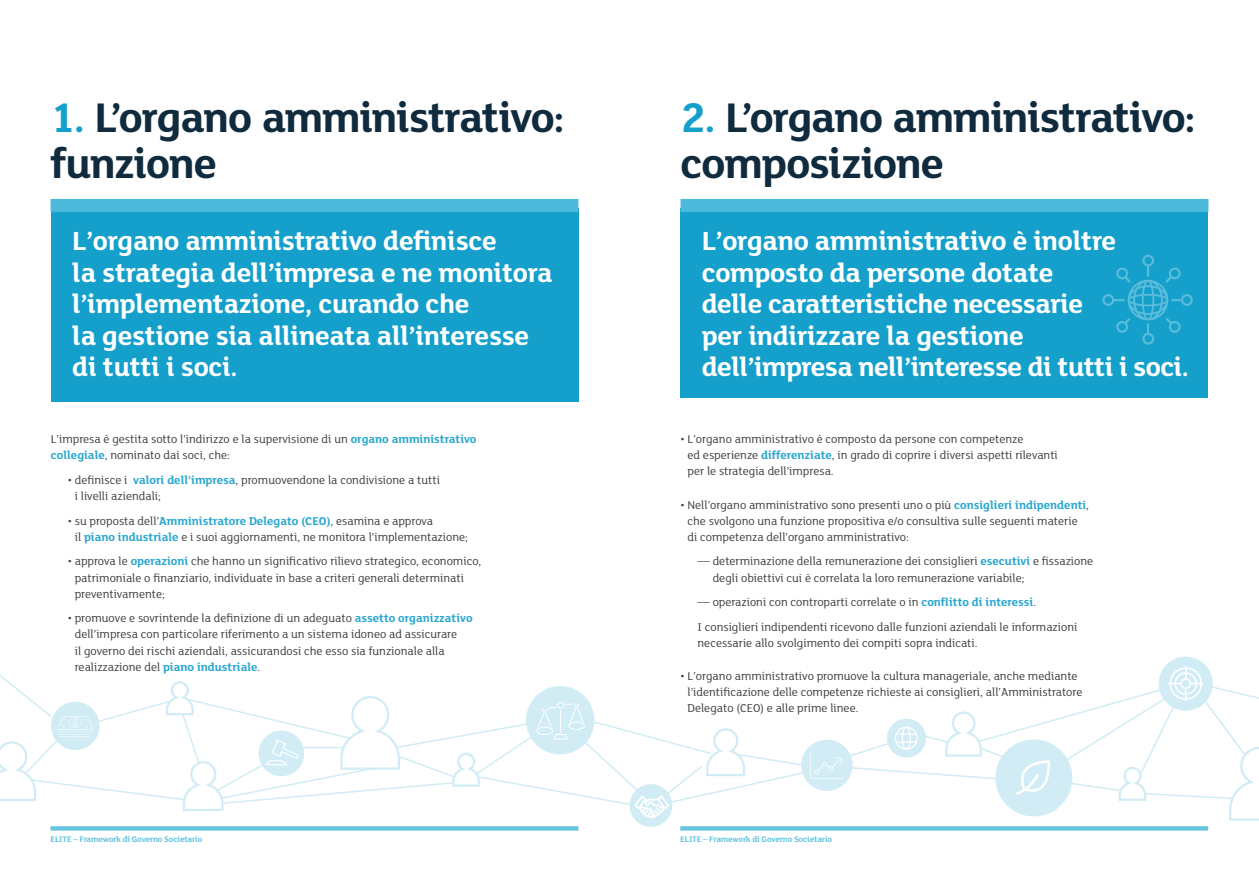
<style>
.page{position:relative;width:1259px;height:893px;background:#fff}
.page>*{position:absolute;margin:0;border:0;box-sizing:border-box;transform-origin:0 0}
.t1{font:700 45px/46.5px "FS Lola";letter-spacing:-.03em;color:#0f2b3d}
.t2{font:700 28.5px/31.5px "FS Lola";letter-spacing:-.01em;color:#fff}
.t3{font:12.3px/16px "FS Lola";color:#3e3e3f}
.t4{font:700 8.85px "FS Lola";letter-spacing:-.02em;color:#66c4e1}
.s1{color:#15a0cc}
.s2{font-weight:700;color:#2ba7d0}
</style>
<div class="page">
<div style="left:51px;top:208px;width:527px;height:194px;background:#15a0cc"></div>
<div style="left:680px;top:208px;width:528px;height:190px;background:#15a0cc"></div>
<div style="left:50px;top:199px;width:528px;height:13px;background:#4dbadc"></div>
<div style="left:680px;top:199px;width:528px;height:13px;background:#4dbadc"></div>
<div style="left:50px;top:826px;width:528px;height:5px;background:#66c4e1"></div>
<div style="left:680px;top:826px;width:528px;height:5px;background:#66c4e1"></div>
<div style="left:1142px;top:255px;width:12px;height:11px;border:2px solid #fff;border-radius:50%"></div>
<div style="left:1142px;top:333px;width:12px;height:12px;border:2px solid #fff;border-radius:50%"></div>
<div style="left:1181px;top:294px;width:11px;height:12px;border:2px solid #fff;border-radius:50%"></div>
<div style="left:1102px;top:294px;width:12px;height:12px;border:2px solid #fff;border-radius:50%"></div>
<svg style="left:1114px;top:266px;width:66px;height:67px"></svg>
<svg style="left:629px;top:784px;width:43px;height:43px"></svg>
<svg style="left:0;top:656px;width:1259px;height:166px"></svg>
<h1 class="t1" style="left:50px;top:92px;width:516px"><span class="s1">1.</span> L’organo amministrativo: funzione</h1>
<h1 class="t1" style="left:680px;top:92px;width:516px"><span class="s1">2.</span> L’organo amministrativo: composizione</h1>
<h2 class="t2" style="left:72px;top:224px;width:482px">L’organo amministrativo definisce<br>la strategia dell’impresa e ne monitora l’implementazione, curando che<br>la gestione sia allineata all’interesse di tutti i soci.</h2>
<h2 class="t2" style="left:702px;top:224px;width:488px">L’organo amministrativo è inoltre composto da persone dotate<br>delle caratteristiche necessarie<br>per indirizzare la gestione<br>dell’impresa nell’interesse di tutti i soci.</h2>
<p class="t3" style="left:51px;top:431px;width:427px">L’impresa è gestita sotto l’indirizzo e la supervisione di un <span class="s2">organo amministrativo collegiale</span>, nominato dai soci, che:</p>
<p class="t3" style="left:75px;top:471px;width:367px;text-indent:-7px">• definisce i <span class="s2">valori dell’impresa</span>, promuovendone la condivisione a tutti i livelli aziendali;</p>
<p class="t3" style="left:75px;top:512px;width:395px;text-indent:-7px">• su proposta dell’<span class="s2">Amministratore Delegato (CEO)</span>, esamina e approva<br>il <span class="s2">piano industriale</span> e i suoi aggiornamenti, ne monitora l’implementazione;</p>
<p class="t3" style="left:75px;top:553px;width:408px;text-indent:-7px">• approva le <span class="s2">operazioni</span> che hanno un significativo rilievo strategico, economico, patrimoniale o finanziario, individuate in base a criteri generali determinati preventivamente;</p>
<p class="t3" style="left:75px;top:610px;width:399px;text-indent:-7px">• promuove e sovrintende la definizione di un adeguato <span class="s2">assetto organizzativo </span>dell’impresa con particolare riferimento a un sistema idoneo ad assicurare<br>il governo dei rischi aziendali, assicurandosi che esso sia funzionale alla realizzazione del <span class="s2">piano industriale</span>.</p>
<p class="t3" style="left:687px;top:431px;width:372px;text-indent:-7px">• L’organo amministrativo è composto da persone con competenze<br>ed esperienze <span class="s2">differenziate</span>, in grado di coprire i diversi aspetti rilevanti per le strategia dell’impresa.</p>
<p class="t3" style="left:687px;top:496px;width:403px;text-indent:-7px">• Nell’organo amministrativo sono presenti uno o più <span class="s2">consiglieri indipendenti</span>, che svolgono una funzione propositiva e/o consultiva sulle seguenti materie di competenza dell’organo amministrativo:</p>
<p class="t3" style="left:712px;top:553px;width:382px;text-indent:-15px">— determinazione della remunerazione dei consiglieri <span class="s2">esecutivi</span> e fissazione degli obiettivi cui è correlata la loro remunerazione variabile;</p>
<p class="t3" style="left:697px;top:589px;width:381px;line-height:24.6px">— operazioni con controparti correlate o in <span class="s2">conflitto di interessi</span>.<br>I consiglieri indipendenti ricevono dalle funzioni aziendali le informazioni</p>
<p class="t3" style="left:697px;top:634px;width:282px">necessarie allo svolgimento dei compiti sopra indicati.</p>
<p class="t3" style="left:687px;top:667px;width:396px;text-indent:-7px">• L’organo amministrativo promuove la cultura manageriale, anche mediante l’identificazione delle competenze richieste ai consiglieri, all’Amministratore<br>Delegato (CEO) e alle prime linee.</p>
<p class="t4" style="left:50px;top:833px;width:153px">ELITE – Framework di Governo Societario</p>
<p class="t4" style="left:680px;top:833px;width:153px">ELITE – Framework di Governo Societario</p>
</div>
